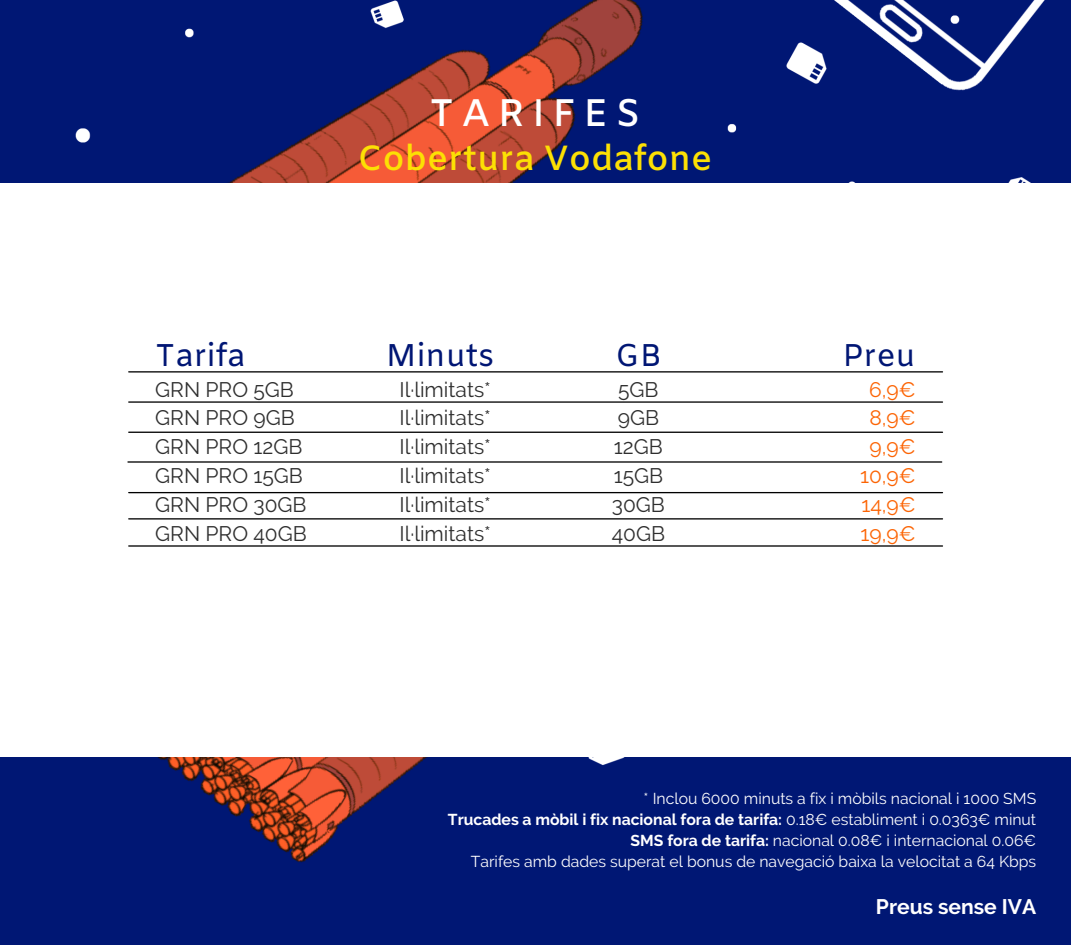
<style>
.page{position:relative;width:1071px;height:945px;background:#fff}
.page>*{position:absolute;margin:0;border:0;box-sizing:border-box;transform-origin:0 0}
.t1{font:600 38.5px "Amiko";letter-spacing:.2em;color:#fff}
.t2{font:600 35px "Amiko";color:#fce004}
.t3{font:31.5px "Amiko";color:#001674}
.t4{font:21px "Raleway";color:#2f2f2f}
.t5{font:21px "Raleway";color:#fc6404}
.t6{font:700 21px "Raleway";color:#fff}
.t7{font:15.75px "Raleway";color:#fff}
.t8{font:700 15.75px "Raleway";color:#fff}
.s1{font-weight:400}
.s2{font-weight:700}
</style>
<div class="page">
<img style="left:0;top:0;width:1071px;height:182px">
<img style="left:0;top:757px;width:1070px;height:188px">
<hr style="left:129px;top:432px;width:814px;height:1px;background:#000">
<hr style="left:128px;top:461px;width:814px;height:2px;background:#000">
<hr style="left:129px;top:492px;width:814px;height:1px;background:#000">
<hr style="left:129px;top:518px;width:814px;height:2px;background:#000">
<hr style="left:129px;top:545px;width:814px;height:2px;background:#000">
<hr style="left:129px;top:401px;width:814px;height:2px;background:#000">
<hr style="left:129px;top:371px;width:814px;height:2px;background:#000">
<p class="t1" style="left:429px;top:91px;width:212px">TARIFES</p>
<p class="t2" style="left:357px;top:138px;width:356px">Cobertura Vodafone</p>
<p class="t3" style="left:155px;top:337px;width:92px">Tarifa</p>
<p class="t3" style="left:386px;top:337px;width:110px">Minuts</p>
<p class="t3" style="left:615px;top:337px;width:48px">GB</p>
<p class="t3" style="left:843px;top:337px;width:75px">Preu</p>
<p class="t4" style="left:155px;top:377px;width:140px">GRN PRO 5GB</p>
<p class="t4" style="left:155px;top:406px;width:141px">GRN PRO 9GB</p>
<p class="t4" style="left:155px;top:435px;width:149px">GRN PRO 12GB</p>
<p class="t4" style="left:155px;top:463px;width:149px">GRN PRO 15GB</p>
<p class="t4" style="left:155px;top:492px;width:153px">GRN PRO 30GB</p>
<p class="t4" style="left:155px;top:521px;width:153px">GRN PRO 40GB</p>
<p class="t4" style="left:399px;top:377px;width:93px">Il·limitats*</p>
<p class="t4" style="left:399px;top:406px;width:93px">Il·limitats*</p>
<p class="t4" style="left:399px;top:435px;width:93px">Il·limitats*</p>
<p class="t4" style="left:399px;top:463px;width:93px">Il·limitats*</p>
<p class="t4" style="left:399px;top:492px;width:93px">Il·limitats*</p>
<p class="t4" style="left:399px;top:521px;width:93px">Il·limitats*</p>
<p class="t4" style="left:618px;top:377px;width:42px">5GB</p>
<p class="t4" style="left:618px;top:406px;width:43px">9GB</p>
<p class="t4" style="left:614px;top:435px;width:50px">12GB</p>
<p class="t4" style="left:614px;top:463px;width:51px">15GB</p>
<p class="t4" style="left:612px;top:492px;width:55px">30GB</p>
<p class="t4" style="left:612px;top:521px;width:55px">40GB</p>
<p class="t5" style="left:869px;top:377px;width:48px">6,9€</p>
<p class="t5" style="left:869px;top:406px;width:48px">8,9€</p>
<p class="t5" style="left:870px;top:435px;width:48px">9,9€</p>
<p class="t5" style="left:860px;top:463px;width:57px">10,9€</p>
<p class="t5" style="left:861px;top:492px;width:56px">14,9€</p>
<p class="t5" style="left:861px;top:521px;width:57px">19,9€</p>
<p class="t7" style="left:644px;top:789px;width:394px">* Inclou 6000 minuts a fix i mòbils nacional i 1000 SMS</p>
<p class="t8" style="left:448px;top:810px;width:590px">Trucades a mòbil i fix nacional fora de tarifa: <span class="s1">0.18€ establiment i 0.0363€ minut</span></p>
<p class="t7" style="left:631px;top:831px;width:407px"><span class="s2">SMS fora de tarifa:</span> nacional 0.08€ i internacional 0.06€</p>
<p class="t7" style="left:471px;top:852px;width:567px">Tarifes amb dades superat el bonus de navegació baixa la velocitat a 64 Kbps</p>
<p class="t6" style="left:876px;top:894px;width:162px">Preus sense IVA</p>
</div>
